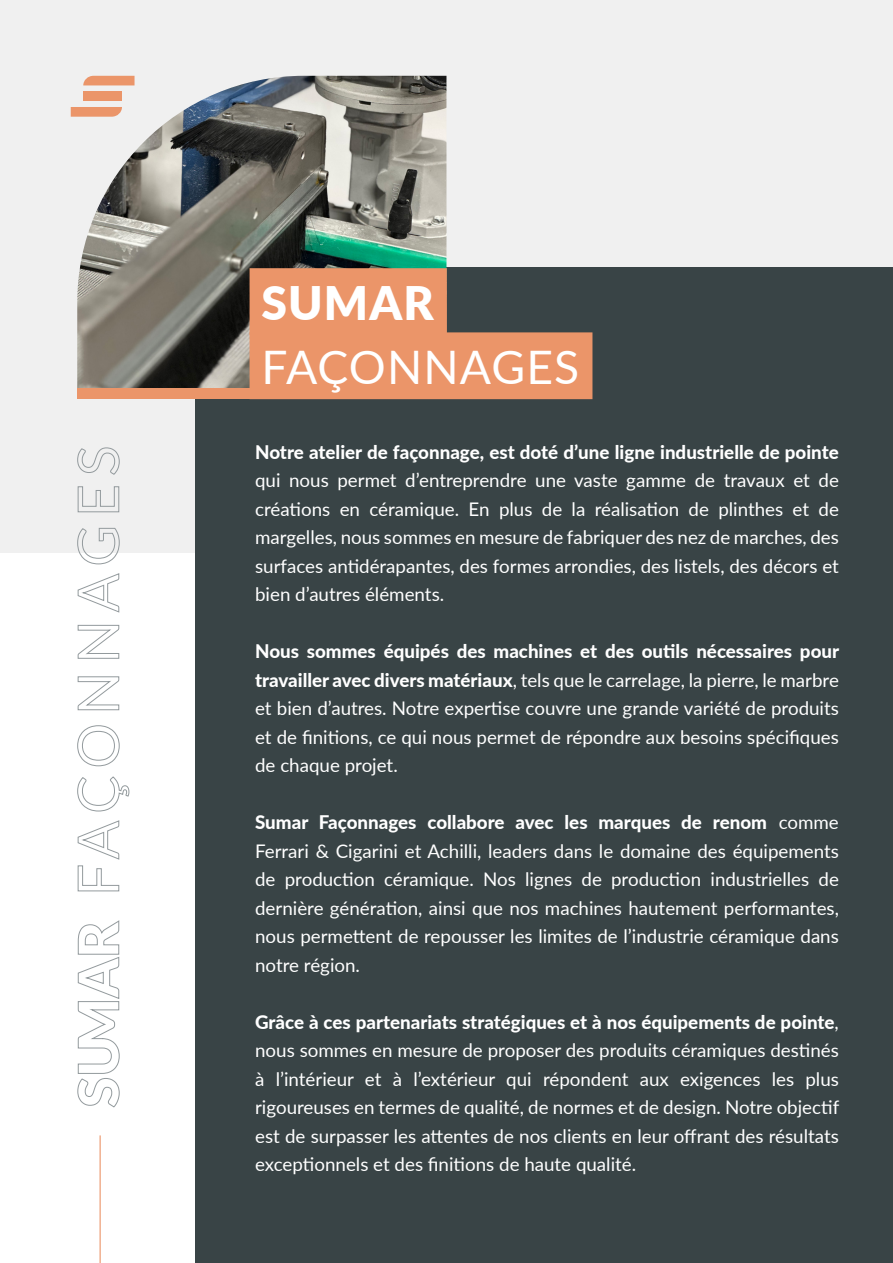
<style>
.page{position:relative;width:893px;height:1263px;background:#fff}
.page>*{position:absolute;margin:0;border:0;box-sizing:border-box;transform-origin:0 0}
.t1{font:46.2px "Lato";letter-spacing:.025em;color:#fff}
.t2{font:900 46.2px "Lato";letter-spacing:.025em;color:#fff}
.t3{font:18.75px/28.5px "Lato";color:#fff;text-align:justify}
.t4{font:800 18.75px "Lato";color:#fff}
.s1{font-weight:800}
</style>
<div class="page">
<div style="left:0;top:0;width:893px;height:553px;background:#f0f0f0"></div>
<div style="left:196px;top:268px;width:697px;height:995px;background:#394446"></div>
<svg style="left:71px;top:107px;width:6px;height:10px"></svg>
<hr style="left:100px;top:1135px;width:1px;height:128px;background:#eb9569">
<img style="left:77px;top:76px;width:369px;height:313px">
<div style="left:77px;top:389px;width:345px;height:10px;background:#eb9569"></div>
<div style="left:250px;top:268px;width:197px;height:67px;background:#eb9569"></div>
<div style="left:250px;top:332px;width:342px;height:67px;background:#eb9569"></div>
<svg style="left:77px;top:920px;width:43px;height:187px"></svg>
<svg style="left:78px;top:865px;width:41px;height:26px"></svg>
<svg style="left:78px;top:820px;width:41px;height:39px"></svg>
<svg style="left:77px;top:776px;width:52px;height:35px"></svg>
<svg style="left:77px;top:725px;width:43px;height:41px"></svg>
<svg style="left:78px;top:676px;width:41px;height:34px"></svg>
<svg style="left:78px;top:625px;width:41px;height:34px"></svg>
<svg style="left:78px;top:573px;width:41px;height:39px"></svg>
<svg style="left:77px;top:528px;width:43px;height:36px"></svg>
<svg style="left:78px;top:486px;width:41px;height:26px"></svg>
<svg style="left:77px;top:447px;width:43px;height:28px"></svg>
<h1 class="t2" style="left:261px;top:268px;width:174px">SUMAR</h1>
<h1 class="t1" style="left:261px;top:334px;width:319px">FAÇONNAGES</h1>
<p class="t4" style="left:255px;top:438px;width:585px">Notre atelier de façonnage, est doté d’une ligne industrielle de pointe</p>
<p class="t3" style="left:255px;top:465px;width:585px">qui nous permet d’entreprendre une vaste gamme de travaux et de créations en céramique. En plus de la réalisation de plinthes et de margelles, nous sommes en mesure de fabriquer des nez de marches, des surfaces antidérapantes, des formes arrondies, des listels, des décors et bien d’autres éléments.</p>
<p class="t3" style="left:255px;top:636px;width:585px"><span class="s1">Nous sommes équipés des machines et des outils nécessaires pour travailler avec divers matériaux</span>, tels que le carrelage, la pierre, le marbre et bien d’autres. Notre expertise couvre une grande variété de produits et de finitions, ce qui nous permet de répondre aux besoins spécifiques de chaque projet.</p>
<p class="t3" style="left:255px;top:807px;width:585px"><span class="s1">Sumar Façonnages collabore avec les marques de renom</span> comme Ferrari &amp; Cigarini et Achilli, leaders dans le domaine des équipements de production céramique. Nos lignes de production industrielles de dernière génération, ainsi que nos machines hautement performantes, nous permettent de repousser les limites de l’industrie céramique dans notre région.</p>
<p class="t3" style="left:255px;top:1007px;width:586px"><span class="s1">Grâce à ces partenariats stratégiques et à nos équipements de pointe</span>, nous sommes en mesure de proposer des produits céramiques destinés à l’intérieur et à l’extérieur qui répondent aux exigences les plus rigoureuses en termes de qualité, de normes et de design. Notre objectif est de surpasser les attentes de nos clients en leur offrant des résultats exceptionnels et des finitions de haute qualité.</p>
</div>
